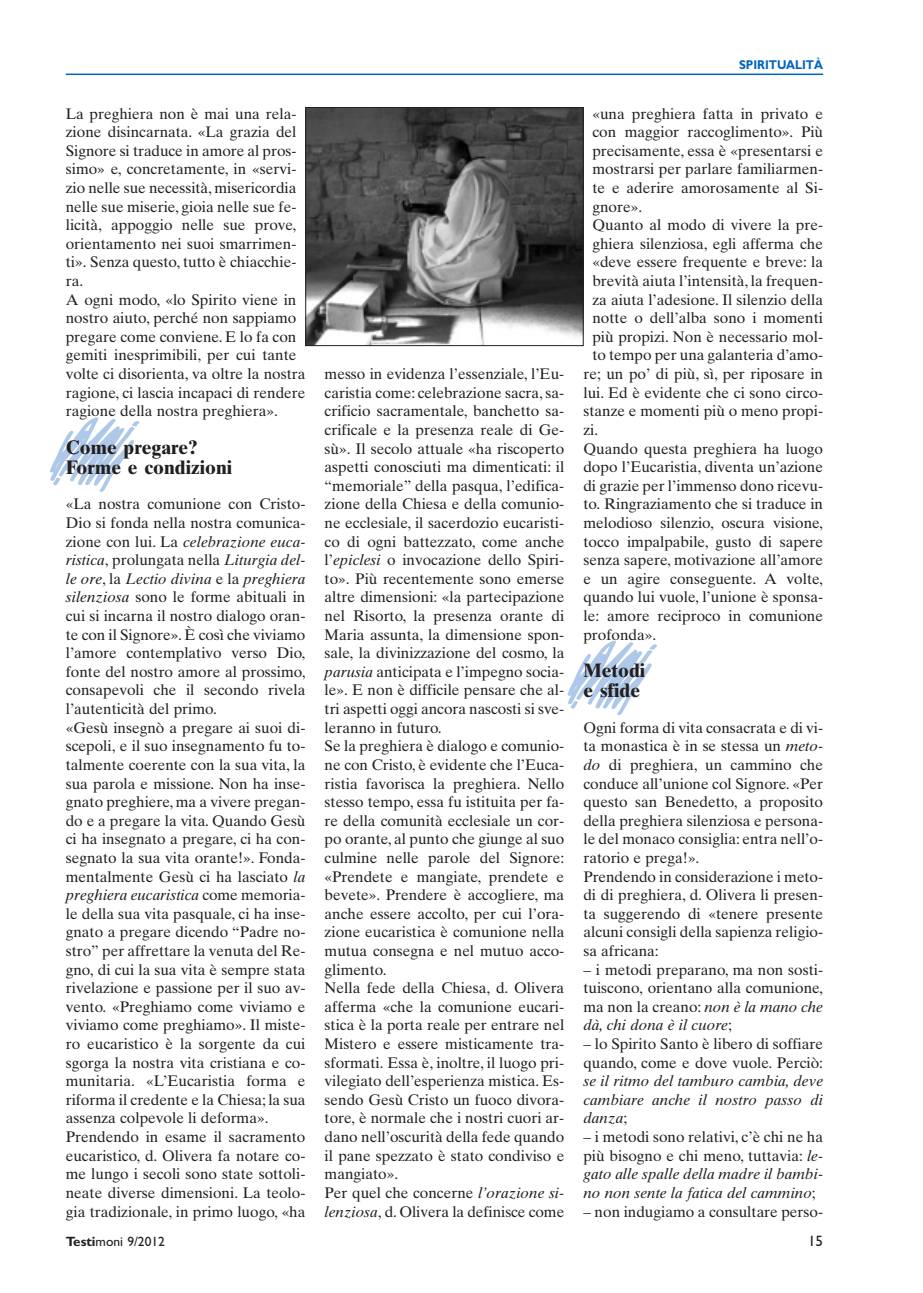
<style>
.page{position:relative;width:923px;height:1293px;background:#fff}
.page>*{position:absolute;margin:0;border:0;box-sizing:border-box;transform-origin:0 0}
.t1{font:700 19.5px/19.5px "Times Ten";color:#231f20}
.t2{font:15.3px/18.6px "Times Ten";color:#231f20}
.t3{font:italic 15.3px/18.6px "Times Ten";color:#231f20;text-align:justify}
.t4{font:15px "Gill Sans";color:#231f20}
.t5{font:13.5px "Gill Sans";color:#231f20}
.t6{font:700 12.75px "Gill Sans";color:#0065bd;scale:.9 1}
.s1{font-style:italic}
.s2{font-style:normal}
.s3{font-weight:700}
</style>
<div class="page">
<hr style="left:66px;top:74px;width:757px;height:1px;background:#0065bd">
<img style="left:307px;top:109px;width:274px;height:235px">
<div style="left:305px;top:107px;width:278px;height:239px;border:1px solid #231f20"></div>
<p class="t2" style="left:66px;top:106px;width:241px">La preghiera non è mai una rela&shy;zione disincarnata. «La grazia del Signore si traduce in amore al pros&shy;simo» e, concretamente, in «servi&shy;zio nelle sue necessità, misericordia nelle sue miserie, gioia nelle sue fe&shy;licità, appoggio nelle sue prove, orientamento nei suoi smarrimen&shy;ti». Senza questo, tutto è chiacchie&shy;ra.<br>A ogni modo, «lo Spirito viene in nostro aiuto, perché non sappiamo pregare come conviene. E lo fa con gemiti inesprimibili, per cui tante volte ci disorienta, va oltre la nostra ragione, ci lascia incapaci di rendere ragione della nostra preghiera».</p>
<p class="t1" style="left:66px;top:439px;width:168px">Come pregare?<br>Forme e condizioni</p>
<p class="t2" style="left:66px;top:496px;width:241px">«La nostra comunione con Cristo-Dio si fonda nella nostra comunica&shy;zione con lui. La <span class="s1">celebrazione euca&shy;ristica</span>, prolungata nella <span class="s1">Liturgia del&shy;le ore</span>, la <span class="s1">Lectio divina</span> e la <span class="s1">preghiera silenziosa</span> sono le forme abituali in cui si incarna il nostro dialogo oran&shy;te con il Signore». È così che viviamo l’amore contemplativo verso Dio, fonte del nostro amore al prossimo, consapevoli che il secondo rivela l’autenticità del primo.<br>«Gesù insegnò a pregare ai suoi di&shy;scepoli, e il suo insegnamento fu to&shy;talmente coerente con la sua vita, la sua parola e missione. Non ha inse&shy;gnato preghiere, ma a vivere pregan&shy;do e a pregare la vita. Quando Gesù ci ha insegnato a pregare, ci ha con&shy;segnato la sua vita orante!». Fonda&shy;mentalmente Gesù ci ha lasciato <span class="s1">la preghiera eucaristica</span> come memoria&shy;le della sua vita pasquale, ci ha inse&shy;gnato a pregare dicendo “Padre no&shy;stro” per affrettare la venuta del Re&shy;gno, di cui la sua vita è sempre stata rivelazione e passione per il suo av&shy;vento. «Preghiamo come viviamo e viviamo come preghiamo». Il miste&shy;ro eucaristico è la sorgente da cui sgorga la nostra vita cristiana e co&shy;munitaria. «L’Eucaristia forma e riforma il credente e la Chiesa; la sua assenza colpevole li deforma».<br>Prendendo in esame il sacramento eucaristico, d. Olivera fa notare co&shy;me lungo i secoli sono state sottoli&shy;neate diverse dimensioni. La teolo&shy;gia tradizionale, in primo luogo, «ha</p>
<p class="t2" style="left:324px;top:366px;width:241px">messo in evidenza l’essenziale, l’Eu&shy;caristia come: celebrazione sacra, sa&shy;crificio sacramentale, banchetto sa&shy;crificale e la presenza reale di Ge&shy;sù». Il secolo attuale «ha riscoperto aspetti conosciuti ma dimenticati: il “memoriale” della pasqua, l’edifica&shy;zione della Chiesa e della comunio&shy;ne ecclesiale, il sacerdozio eucaristi&shy;co di ogni battezzato, come anche l’<span class="s1">epiclesi</span> o invocazione dello Spiri&shy;to». Più recentemente sono emerse altre dimensioni: «la partecipazione nel Risorto, la presenza orante di Maria assunta, la dimensione spon&shy;sale, la divinizzazione del cosmo, la <span class="s1">parusia</span> anticipata e l’impegno socia&shy;le». E non è difficile pensare che al&shy;tri aspetti oggi ancora nascosti si sve&shy;leranno in futuro.<br>Se la preghiera è dialogo e comunio&shy;ne con Cristo, è evidente che l’Euca&shy;ristia favorisca la preghiera. Nello stesso tempo, essa fu istituita per fa&shy;re della comunità ecclesiale un cor&shy;po orante, al punto che giunge al suo culmine nelle parole del Signore: «Prendete e mangiate, prendete e bevete». Prendere è accogliere, ma anche essere accolto, per cui l’ora&shy;zione eucaristica è comunione nella mutua consegna e nel mutuo acco&shy;glimento.<br>Nella fede della Chiesa, d. Olivera afferma «che la comunione eucari&shy;stica è la porta reale per entrare nel Mistero e essere misticamente tra&shy;sformati. Essa è, inoltre, il luogo pri&shy;vilegiato dell’esperienza mistica. Es&shy;sendo Gesù Cristo un fuoco divora&shy;tore, è normale che i nostri cuori ar&shy;dano nell’oscurità della fede quando il pane spezzato è stato condiviso e mangiato».<br>Per quel che concerne <span class="s1">l’orazione si&shy;lenziosa</span>, d. Olivera la definisce come</p>
<p class="t6" style="left:739px;top:61px;width:95px">SPIRITUALITÀ</p>
<p class="t2" style="left:592px;top:106px;width:232px">«una preghiera fatta in privato e</p>
<p class="t2" style="left:592px;top:124px;width:232px">con maggior raccoglimento». Più</p>
<p class="t2" style="left:592px;top:143px;width:232px">precisamente, essa è «presentarsi e</p>
<p class="t2" style="left:592px;top:161px;width:232px">mostrarsi per parlare familiarmen-</p>
<p class="t2" style="left:592px;top:180px;width:232px">te e aderire amorosamente al Si-</p>
<p class="t2" style="left:592px;top:199px;width:51px">gnore».</p>
<p class="t2" style="left:592px;top:217px;width:232px">Quanto al modo di vivere la pre-</p>
<p class="t2" style="left:592px;top:236px;width:232px">ghiera silenziosa, egli afferma che</p>
<p class="t2" style="left:592px;top:254px;width:232px">«deve essere frequente e breve: la</p>
<p class="t2" style="left:592px;top:273px;width:232px">brevità aiuta l’intensità, la frequen-</p>
<p class="t2" style="left:592px;top:292px;width:232px">za aiuta l’adesione. Il silenzio della</p>
<p class="t2" style="left:592px;top:310px;width:232px">notte o dell’alba sono i momenti</p>
<p class="t2" style="left:592px;top:329px;width:232px">più propizi. Non è necessario mol-</p>
<p class="t2" style="left:592px;top:347px;width:232px">to tempo per una galanteria d’amo-</p>
<p class="t2" style="left:583px;top:366px;width:241px">re; un po’ di più, sì, per riposare in</p>
<p class="t2" style="left:583px;top:385px;width:241px">lui. Ed è evidente che ci sono circo-</p>
<p class="t2" style="left:583px;top:403px;width:241px">stanze e momenti più o meno propi-</p>
<p class="t2" style="left:583px;top:422px;width:16px">zi.</p>
<p class="t2" style="left:583px;top:440px;width:241px">Quando questa preghiera ha luogo</p>
<p class="t2" style="left:583px;top:459px;width:241px">dopo l’Eucaristia, diventa un’azione</p>
<p class="t2" style="left:583px;top:478px;width:241px">di grazie per l’immenso dono ricevu-</p>
<p class="t2" style="left:583px;top:496px;width:241px">to. Ringraziamento che si traduce in</p>
<p class="t2" style="left:583px;top:515px;width:241px">melodioso silenzio, oscura visione,</p>
<p class="t2" style="left:583px;top:533px;width:241px">tocco impalpabile, gusto di sapere</p>
<p class="t2" style="left:583px;top:552px;width:241px">senza sapere, motivazione all’amore</p>
<p class="t2" style="left:583px;top:571px;width:241px">e un agire conseguente. A volte,</p>
<p class="t2" style="left:583px;top:589px;width:241px">quando lui vuole, l’unione è sponsa-</p>
<p class="t2" style="left:583px;top:608px;width:241px">le: amore reciproco in comunione</p>
<p class="t2" style="left:583px;top:626px;width:74px">profonda».</p>
<p class="t1" style="left:583px;top:663px;width:63px">Metodi e sfide</p>
<p class="t2" style="left:583px;top:719px;width:241px">Ogni forma di vita consacrata e di vi&shy;ta monastica è in se stessa un <span class="s1">meto&shy;do</span> di preghiera, un cammino che conduce all’unione col Signore. «Per questo san Benedetto, a proposito della preghiera silenziosa e persona&shy;le del monaco consiglia: entra nell’o&shy;ratorio e prega!».<br>Prendendo in considerazione i meto&shy;di di preghiera, d. Olivera li presen&shy;ta suggerendo di «tenere presente alcuni consigli della sapienza religio&shy;sa africana:</p>
<p class="t2" style="left:583px;top:961px;width:241px;text-align:justify">– i metodi preparano, ma non sosti&shy;tuiscono, orientano alla comunione, ma non la creano: <span class="s1">non è la mano che dà, chi dona è il cuore</span>;</p>
<p class="t2" style="left:583px;top:1036px;width:241px">– lo Spirito Santo è libero di soffiare quando, come e dove vuole. Perciò:</p>
<p class="t3" style="left:583px;top:1073px;width:241px">se il ritmo del tamburo cambia, deve cambiare anche il nostro passo di danza<span class="s2">;</span></p>
<p class="t3" style="left:583px;top:1129px;width:241px"><span class="s2">– i metodi sono relativi, c’è chi ne ha più bisogno e chi meno, tuttavia:</span> le&shy;gato alle spalle della madre il bambi&shy;no non sente la fatica del cammino<span class="s2">;</span></p>
<p class="t2" style="left:583px;top:1203px;width:241px">– non indugiamo a consultare perso-</p>
<p class="t5" style="left:66px;top:1236px;width:101px"><span class="s3">Testi</span>moni 9/2012</p>
<p class="t4" style="left:808px;top:1235px;width:16px">15</p>
</div>
